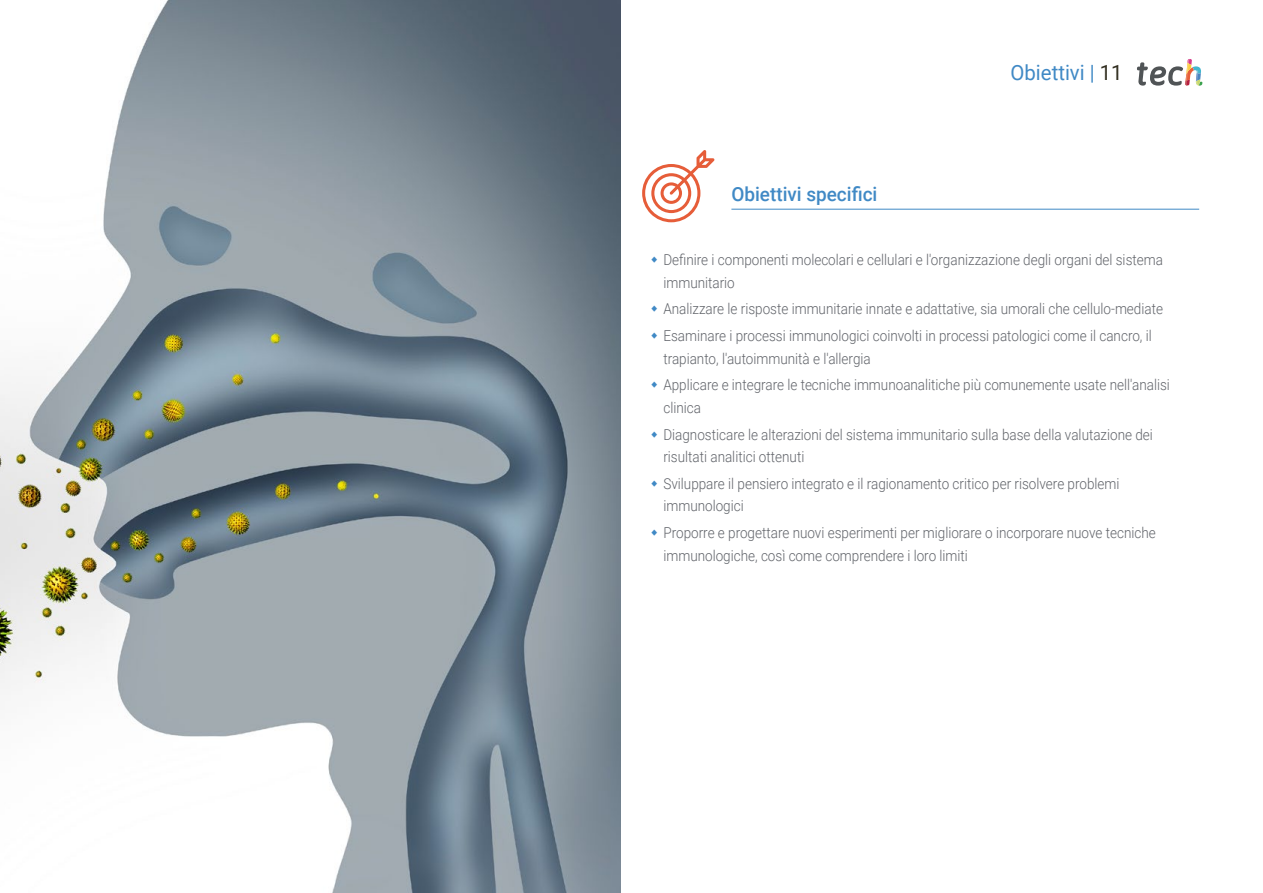
<style>
.page{position:relative;width:1263px;height:893px;background:#fff}
.page>*{position:absolute;margin:0;border:0;box-sizing:border-box;transform-origin:0 0}
.t1{font:21px "Roboto";color:#4089c5}
.t2{font:500 19.5px "Roboto";color:#4089c5}
.t3{font:300 15px/26.7px "Roboto";color:#61646a;scale:.9 1}
.s1{color:#312e20}
</style>
<div class="page">
<img style="left:0;top:0;width:621px;height:893px">
<hr style="left:731px;top:209px;width:468px;height:1px;background:#4089c5">
<svg style="left:642px;top:150px;width:72px;height:72px"></svg>
<svg style="left:1137px;top:59px;width:65px;height:27px"></svg>
<h2 class="t2" style="left:731px;top:180px;width:147px">Obiettivi specifici</h2>
<h1 class="t1" style="left:1010px;top:57px;width:114px">Obiettivi | <span class="s1">11</span></h1>
<p class="t3" style="left:663px;top:248px;width:557px;line-height:22.5px">Definire i componenti molecolari e cellulari e l'organizzazione degli organi del sistema immunitario</p>
<p class="t3" style="left:663px;top:295px;width:557px">Analizzare le risposte immunitarie innate e adattative, sia umorali che cellulo-mediate<br>Esaminare i processi immunologici coinvolti in processi patologici come il cancro, il</p>
<p class="t3" style="left:663px;top:344px;width:564px">trapianto, l'autoimmunità e l'allergia<br>Applicare e integrare le tecniche immunoanalitiche più comunemente usate nell'analisi</p>
<p class="t3" style="left:663px;top:394px;width:545px">clinica<br>Diagnosticare le alterazioni del sistema immunitario sulla base della valutazione dei</p>
<p class="t3" style="left:663px;top:443px;width:508px">risultati analitici ottenuti<br>Sviluppare il pensiero integrato e il ragionamento critico per risolvere problemi</p>
<p class="t3" style="left:663px;top:492px;width:549px">immunologici<br>Proporre e progettare nuovi esperimenti per migliorare o incorporare nuove tecniche</p>
<p class="t3" style="left:663px;top:541px;width:340px">immunologiche, così come comprendere i loro limiti</p>
</div>
